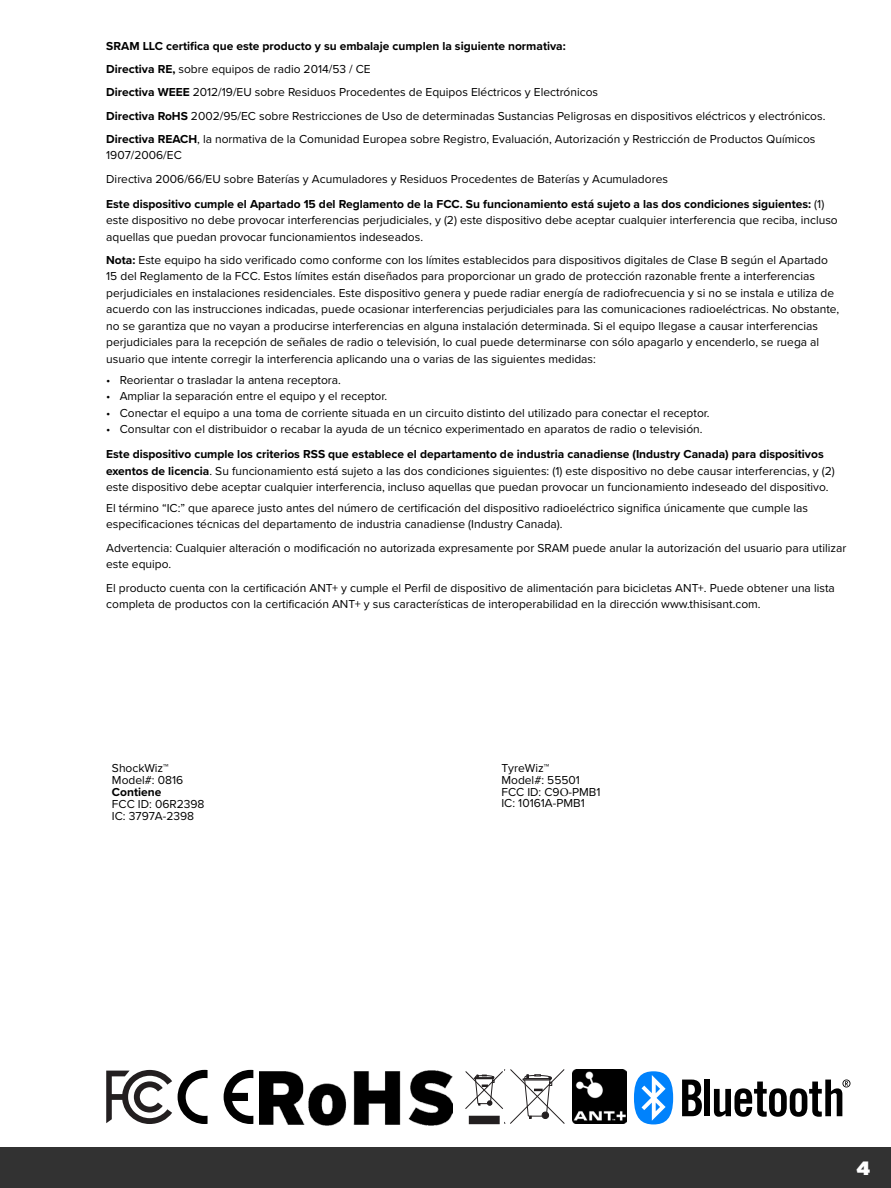
<style>
.page{position:relative;width:891px;height:1188px;background:#fff}
.page>*{position:absolute;margin:0;border:0;box-sizing:border-box;transform-origin:0 0}
.t1{font:900 19.2px "Gotham";color:#fff}
.User_Manual_Text_-_N{font:12px/16.5px "Proxima Nova";color:#000}
.User_Manual_Text_-_N-2{font:700 12px "Proxima Nova";color:#000}
.TableText{font:12px/11.7px "Proxima Nova";color:#000}
.s1{font-weight:700}
.s2{font-family:"Minion Pro"}
</style>
<div class="page">
<div style="left:0;top:1148px;width:891px;height:40px;background:#323232"></div>
<svg style="left:224px;top:1070px;width:29px;height:54px"></svg>
<svg style="left:178px;top:1070px;width:30px;height:54px"></svg>
<svg style="left:465px;top:1069px;width:100px;height:55px"></svg>
<svg style="left:106px;top:1070px;width:66px;height:54px"></svg>
<img style="left:572px;top:1069px;width:54px;height:54px">
<img style="left:260px;top:1070px;width:193px;height:56px">
<svg style="left:682px;top:1080px;width:20px;height:36px"></svg>
<div style="left:704px;top:1080px;width:6px;height:36px;background:#000"></div>
<svg style="left:714px;top:1079px;width:137px;height:38px"></svg>
<svg style="left:634px;top:1071px;width:39px;height:53px"></svg>
<p class="User_Manual_Text_-_N-2" style="left:106px;top:37px;width:461px">SRAM LLC certifica que este producto y su embalaje cumplen la siguiente normativa:</p>
<p class="User_Manual_Text_-_N" style="left:106px;top:60px;width:266px"><span class="s1">Directiva RE,</span> sobre equipos de radio 2014/53 / CE</p>
<p class="User_Manual_Text_-_N" style="left:106px;top:84px;width:493px"><span class="s1">Directiva WEEE</span> 2012/19/EU sobre Residuos Procedentes de Equipos Eléctricos y Electrónicos</p>
<p class="User_Manual_Text_-_N" style="left:106px;top:107px;width:721px"><span class="s1">Directiva RoHS</span> 2002/95/EC sobre Restricciones de Uso de determinadas Sustancias Peligrosas en dispositivos eléctricos y electrónicos.</p>
<p class="User_Manual_Text_-_N" style="left:106px;top:130px;width:711px"><span class="s1">Directiva REACH</span>, la normativa de la Comunidad Europea sobre Registro, Evaluación, Autorización y Restricción de Productos Químicos<br>1907/2006/EC</p>
<p class="User_Manual_Text_-_N" style="left:106px;top:170px;width:563px">Directiva 2006/66/EU sobre Baterías y Acumuladores y Residuos Procedentes de Baterías y Acumuladores</p>
<p class="User_Manual_Text_-_N" style="left:106px;top:195px;width:733px"><span class="s1">Este dispositivo cumple el Apartado 15 del Reglamento de la FCC. Su funcionamiento está sujeto a las dos condiciones siguientes:</span> (1) este dispositivo no debe provocar interferencias perjudiciales, y (2) este dispositivo debe aceptar cualquier interferencia que reciba, incluso aquellas que puedan provocar funcionamientos indeseados.</p>
<p class="User_Manual_Text_-_N" style="left:106px;top:251px;width:735px"><span class="s1">Nota:</span> Este equipo ha sido verificado como conforme con los límites establecidos para dispositivos digitales de Clase B según el Apartado 15 del Reglamento de la FCC. Estos límites están diseñados para proporcionar un grado de protección razonable frente a interferencias perjudiciales en instalaciones residenciales. Este dispositivo genera y puede radiar energía de radiofrecuencia y si no se instala e utiliza de acuerdo con las instrucciones indicadas, puede ocasionar interferencias perjudiciales para las comunicaciones radioeléctricas. No obstante, no se garantiza que no vayan a producirse interferencias en alguna instalación determinada. Si el equipo llegase a causar interferencias perjudiciales para la recepción de señales de radio o televisión, lo cual puede determinarse con sólo apagarlo y encenderlo, se ruega al usuario que intente corregir la interferencia aplicando una o varias de las siguientes medidas:</p>
<p class="User_Manual_Text_-_N" style="left:106px;top:371px;width:236px">• Reorientar o trasladar la antena receptora.</p>
<p class="User_Manual_Text_-_N" style="left:106px;top:387px;width:282px">• Ampliar la separación entre el equipo y el receptor.</p>
<p class="User_Manual_Text_-_N" style="left:106px;top:404px;width:605px">• Conectar el equipo a una toma de corriente situada en un circuito distinto del utilizado para conectar el receptor.</p>
<p class="User_Manual_Text_-_N" style="left:106px;top:420px;width:598px">• Consultar con el distribuidor o recabar la ayuda de un técnico experimentado en aparatos de radio o televisión.</p>
<p class="User_Manual_Text_-_N" style="left:106px;top:445px;width:730px"><span class="s1">Este dispositivo cumple los criterios RSS que establece el departamento de industria canadiense (Industry Canada) para dispositivos exentos de licencia</span>. Su funcionamiento está sujeto a las dos condiciones siguientes: (1) este dispositivo no debe causar interferencias, y (2) este dispositivo debe aceptar cualquier interferencia, incluso aquellas que puedan provocar un funcionamiento indeseado del dispositivo.</p>
<p class="User_Manual_Text_-_N" style="left:106px;top:499px;width:703px">El término “IC:” que aparece justo antes del número de certificación del dispositivo radioeléctrico significa únicamente que cumple las especificaciones técnicas del departamento de industria canadiense (Industry Canada).</p>
<p class="User_Manual_Text_-_N" style="left:106px;top:539px;width:742px">Advertencia: Cualquier alteración o modificación no autorizada expresamente por SRAM puede anular la autorización del usuario para utilizar este equipo.</p>
<p class="User_Manual_Text_-_N" style="left:106px;top:579px;width:730px">El producto cuenta con la certificación ANT+ y cumple el Perfil de dispositivo de alimentación para bicicletas ANT+. Puede obtener una lista completa de productos con la certificación ANT+ y sus características de interoperabilidad en la dirección www.thisisant.com.</p>
<p class="User_Manual_Text_-_N" style="left:112px;top:760px;width:58px">ShockWiz™</p>
<p class="User_Manual_Text_-_N" style="left:112px;top:772px;width:73px">Model#: 0816</p>
<p class="User_Manual_Text_-_N-2" style="left:112px;top:783px;width:51px">Contiene</p>
<p class="User_Manual_Text_-_N" style="left:112px;top:796px;width:94px">FCC ID: 06R2398</p>
<p class="User_Manual_Text_-_N" style="left:112px;top:808px;width:84px">IC: 3797A-2398</p>
<p class="TableText" style="left:501px;top:762px;width:101px">TyreWiz™<br>Model#: 55501<br>FCC ID: C9<span class="s2">O</span>-PMB1<br>IC: 10161A-PMB1</p>
<h1 class="t1" style="left:857px;top:1154px;width:15px">4</h1>
</div>
